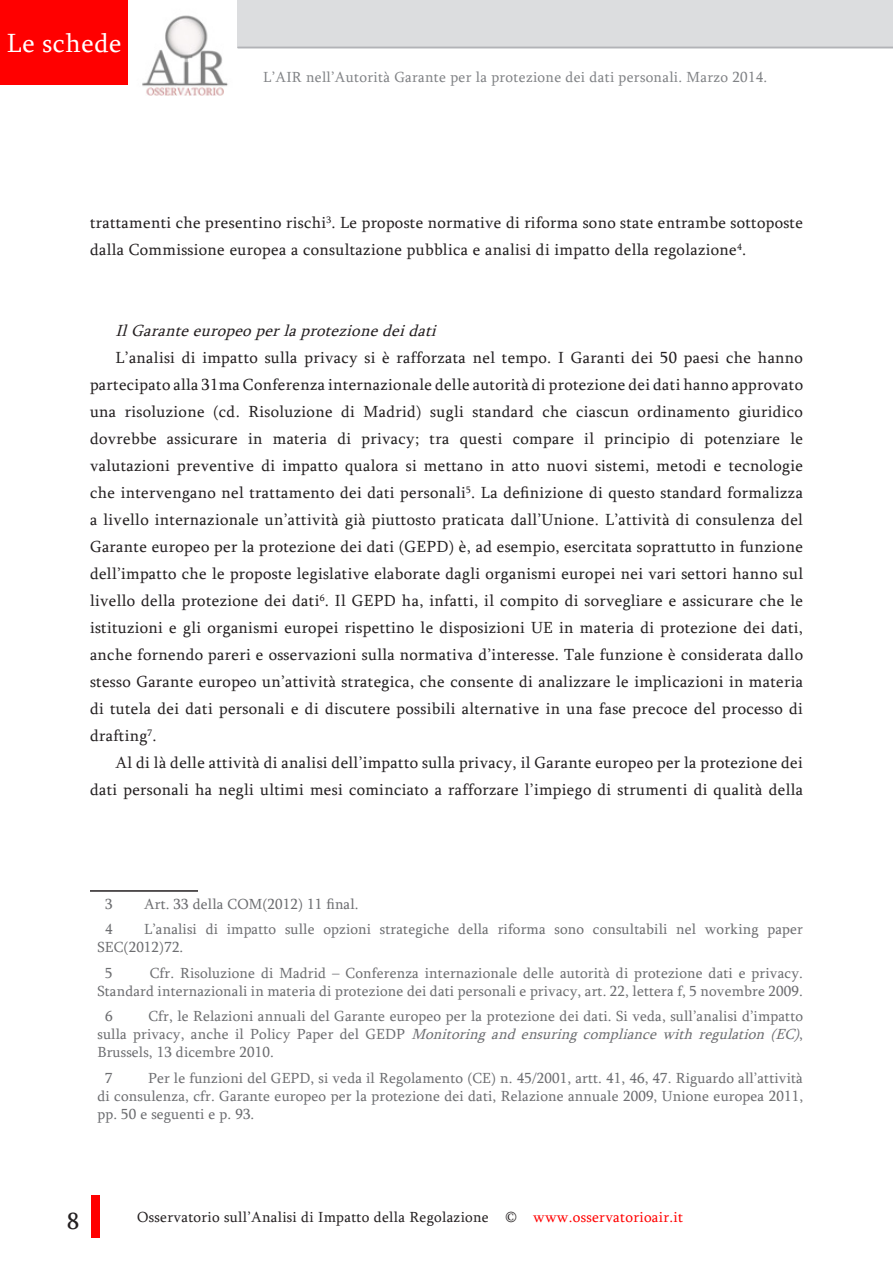
<style>
.page{position:relative;width:893px;height:1263px;background:#fff}
.page>*{position:absolute;margin:0;border:0;box-sizing:border-box;transform-origin:0 0}
.t1{font:27px "Sylfaen";letter-spacing:.02em;color:#fff}
.t2{font:24px "Sylfaen";color:#231f20}
.Note_testo{font:16.5px/27px "Sylfaen";letter-spacing:.02em;color:#231f20}
.Sottotitoli{font:italic 16.5px "Sylfaen";color:#231f20}
.Note_testo-2{font:15px/18px "Sylfaen";letter-spacing:.01em;color:#6c6d70;text-align:justify}
.t3{font:15px "Sylfaen";letter-spacing:.02em;color:#231f20}
.Titolo_prima{font:15px "Sylfaen";letter-spacing:.02em;color:#808285}
.s1{font-style:italic}
.s2{color:#f00}
</style>
<div class="page">
<div style="left:0;top:0;width:128px;height:84px;background:#f00"></div>
<img style="left:142px;top:0;width:96px;height:96px">
<img style="left:91px;top:1195px;width:9px;height:42px">
<div style="left:238px;top:0;width:655px;height:48px;background:#dcdddf"></div>
<hr style="left:238px;top:47px;width:655px;height:1px;background:#b2b3b7">
<hr style="left:90px;top:890px;width:108px;height:2px;background:#231f20">
<p class="t1" style="left:7px;top:25px;width:116px">Le schede</p>
<p class="Titolo_prima" style="left:263px;top:67px;width:506px">L’AIR nell’Autorità Garante per la protezione dei dati personali. Marzo 2014.</p>
<p class="Note_testo" style="left:90px;top:209px;width:714px">trattamenti che presentino rischi<sup>3</sup>. Le proposte normative di riforma sono state entrambe sottoposte dalla Commissione europea a consultazione pubblica e analisi di impatto della regolazione<sup>4</sup>.</p>
<p class="Sottotitoli" style="left:116px;top:320px;width:327px">IlGaranteeuropeoperlaprotezionedeidati</p>
<p class="Note_testo" style="left:90px;top:344px;width:715px;text-align:justify;text-indent:26px">L’analisi di impatto sulla privacy si è rafforzata nel tempo. I Garanti dei 50 paesi che hanno partecipato alla 31ma Conferenza internazionale delle autorità di protezione dei dati hanno approvato una risoluzione (cd. Risoluzione di Madrid) sugli standard che ciascun ordinamento giuridico dovrebbe assicurare in materia di privacy; tra questi compare il principio di potenziare le valutazioni preventive di impatto qualora si mettano in atto nuovi sistemi, metodi e tecnologie che intervengano nel trattamento dei dati personali<sup>5</sup>. La definizione di questo standard formalizza a livello internazionale un’attività già piuttosto praticata dall’Unione. L’attività di consulenza del Garante europeo per la protezione dei dati (GEPD) è, ad esempio, esercitata soprattutto in funzione dell’impatto che le proposte legislative elaborate dagli organismi europei nei vari settori hanno sul livello della protezione dei dati<sup>6</sup>. Il GEPD ha, infatti, il compito di sorvegliare e assicurare che le istituzioni e gli organismi europei rispettino le disposizioni UE in materia di protezione dei dati, anche fornendo pareri e osservazioni sulla normativa d’interesse. Tale funzione è considerata dallo stesso Garante europeo un’attività strategica, che consente di analizzare le implicazioni in materia di tutela dei dati personali e di discutere possibili alternative in una fase precoce del processo di drafting<sup>7</sup>.</p>
<p class="Note_testo" style="left:90px;top:749px;width:715px;text-align:right">Al di là delle attività di analisi dell’impatto sulla privacy, il Garante europeo per la protezione dei dati personali ha negli ultimi mesi cominciato a rafforzare l’impiego di strumenti di qualità della</p>
<p class="Note_testo-2" style="left:105px;top:894px;width:9px">3</p>
<p class="Note_testo-2" style="left:144px;top:894px;width:216px">Art. 33 della COM(2012) 11 final.</p>
<p class="Note_testo-2" style="left:105px;top:920px;width:9px">4</p>
<p class="Note_testo-2" style="left:98px;top:920px;width:707px;text-indent:46px">L’analisi di impatto sulle opzioni strategiche della riforma sono consultabili nel working paper<br>SEC(2012)72.</p>
<p class="Note_testo-2" style="left:105px;top:963px;width:9px">5</p>
<p class="Note_testo-2" style="left:98px;top:963px;width:707px;text-align:right">Cfr. Risoluzione di Madrid – Conferenza internazionale delle autorità di protezione dati e privacy.<br>Standard internazionali in materia di protezione dei dati personali e privacy, art. 22, lettera f, 5 novembre 2009.</p>
<p class="Note_testo-2" style="left:105px;top:1007px;width:9px">6</p>
<p class="Note_testo-2" style="left:98px;top:1007px;width:708px;text-indent:51px">Cfr, le Relazioni annuali del Garante europeo per la protezione dei dati. Si veda, sull’analisi d’impatto s u l l a p r i v a c y , a n c h e i l P o l i c y P a p e r d e l G E D P <span class="s1">Monitoring and ensuring compliance with regulation (EC)</span>, Brussels, 13 dicembre 2010.</p>
<p class="Note_testo-2" style="left:105px;top:1068px;width:9px">7</p>
<p class="Note_testo-2" style="left:98px;top:1068px;width:707px;text-indent:51px">Per le funzioni del GEPD, si veda il Regolamento (CE) n. 45/2001, artt. 41, 46, 47. Riguardo all’attività di consulenza, cfr. Garante europeo per la protezione dei dati, Relazione annuale 2009, Unione europea 2011, pp. 50 e seguenti e p. 93.</p>
<p class="t2" style="left:67px;top:1205px;width:13px">8</p>
<p class="t3" style="left:137px;top:1207px;width:547px">Osservatorio sull’Analisi di Impatto della Regolazione © <span class="s2">www.osservatorioair.it</span></p>
</div>
